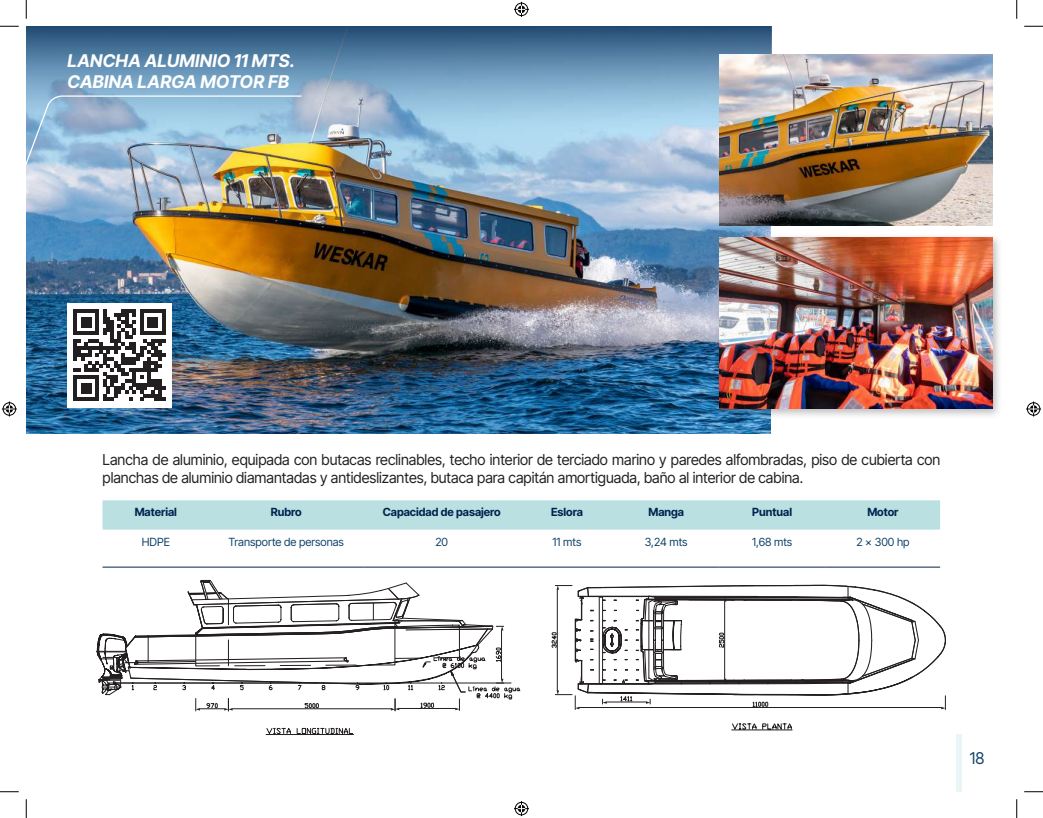
<style>
.page{position:relative;width:1043px;height:818px;background:#fff}
.page>*{position:absolute;margin:0;border:0;box-sizing:border-box;transform-origin:0 0}
.t1{font:italic 700 17.5px/21px "Inter Tight";letter-spacing:.015em;color:#fff}
.t2{font:16.25px "Inter Tight";color:#10426a}
.t3{font:15px/18px "Inter Tight";color:#231f20}
.t4{font:700 11.25px "Inter Tight";color:#00244e}
.t5{font:11.25px "Inter Tight";color:#10426a}
</style>
<div class="page">
<div style="left:956px;top:734px;width:6px;height:57px;background:#e9f5f6"></div>
<img style="left:26px;top:218px;width:744px;height:216px">
<img style="left:26px;top:26px;width:746px;height:192px">
<div style="left:102px;top:500px;width:838px;height:29px;background:#bae0e2"></div>
<hr style="left:102px;top:566px;width:107px;height:1px;background:#00244e">
<hr style="left:209px;top:566px;width:154px;height:1px;background:#00244e">
<hr style="left:363px;top:566px;width:157px;height:1px;background:#00244e">
<hr style="left:520px;top:566px;width:94px;height:1px;background:#00244e">
<hr style="left:614px;top:566px;width:104px;height:1px;background:#00244e">
<hr style="left:718px;top:566px;width:107px;height:1px;background:#00244e">
<hr style="left:825px;top:566px;width:115px;height:1px;background:#00244e">
<img style="left:719px;top:55px;width:273px;height:170px">
<div style="left:715px;top:233px;width:288px;height:186px;background:#231f20;opacity:.3"></div>
<img style="left:719px;top:237px;width:273px;height:171px">
<div style="left:67px;top:303px;width:105px;height:105px;background:#fff"></div>
<svg style="left:74px;top:309px;width:91px;height:92px"></svg>
<svg style="left:96px;top:580px;width:424px;height:154px"></svg>
<svg style="left:551px;top:584px;width:395px;height:146px"></svg>
<img style="left:26px;top:95px;width:277px;height:90px">
<svg style="left:0;top:25px;width:19px;height:2px"></svg>
<svg style="left:1024px;top:25px;width:18px;height:2px"></svg>
<svg style="left:0;top:791px;width:19px;height:1px"></svg>
<svg style="left:1024px;top:791px;width:18px;height:1px"></svg>
<svg style="left:25px;top:0;width:2px;height:19px"></svg>
<svg style="left:25px;top:799px;width:2px;height:19px"></svg>
<svg style="left:1016px;top:0;width:1px;height:19px"></svg>
<svg style="left:1016px;top:799px;width:1px;height:19px"></svg>
<svg style="left:514px;top:2px;width:15px;height:15px"></svg>
<svg style="left:514px;top:801px;width:15px;height:15px"></svg>
<svg style="left:2px;top:401px;width:15px;height:15px"></svg>
<svg style="left:1026px;top:401px;width:15px;height:15px"></svg>
<p class="t1" style="left:67px;top:50px;width:229px">LANCHA ALUMINIO 11 MTS.<br>CABINA LARGA MOTOR FB</p>
<p class="t3" style="left:102px;top:450px;width:839px">Lancha de aluminio, equipada con butacas reclinables, techo interior de terciado marino y paredes alfombradas, piso de cubierta con planchas de aluminio diamantadas y antideslizantes, butaca para capitán amortiguada, baño al interior de cabina.</p>
<p class="t4" style="left:135px;top:503px;width:44px">Material</p>
<p class="t4" style="left:271px;top:503px;width:32px">Rubro</p>
<p class="t4" style="left:383px;top:503px;width:119px">Capacidad de pasajero</p>
<p class="t4" style="left:551px;top:503px;width:33px">Eslora</p>
<p class="t4" style="left:648px;top:503px;width:37px">Manga</p>
<p class="t4" style="left:752px;top:503px;width:41px">Puntual</p>
<p class="t4" style="left:867px;top:503px;width:33px">Motor</p>
<p class="t5" style="left:142px;top:533px;width:30px">HDPE</p>
<p class="t5" style="left:228px;top:533px;width:117px">Transporte de personas</p>
<p class="t5" style="left:435px;top:533px;width:14px">20</p>
<p class="t5" style="left:552px;top:533px;width:30px">11 mts</p>
<p class="t5" style="left:645px;top:533px;width:44px">3,24 mts</p>
<p class="t5" style="left:752px;top:533px;width:42px">1,68 mts</p>
<p class="t5" style="left:856px;top:533px;width:55px">2 x 300 hp</p>
<p class="t2" style="left:969px;top:746px;width:16px">18</p>
</div>
